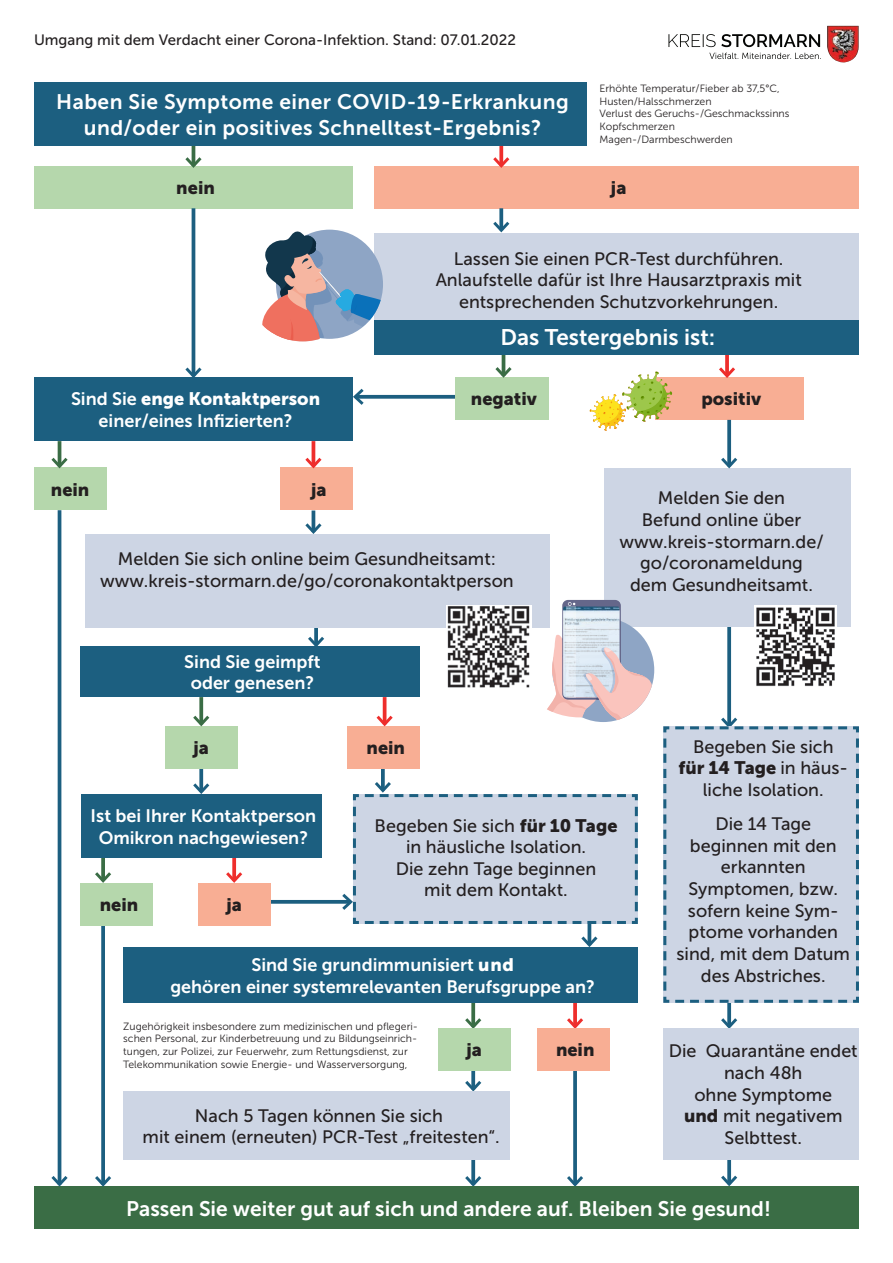
<style>
.page{position:relative;width:893px;height:1263px;background:#fff}
.page>*{position:absolute;margin:0;border:0;box-sizing:border-box;transform-origin:0 0}
.t1{font:22.5px "Museo Sans 700";color:#fff}
.t2{font:21px/25.2px "Museo Sans 700";letter-spacing:.02em;color:#fff;text-align:center}
.t3{font:21px "Museo Sans 700";color:#fff}
.t4{font:18px/21.6px "Museo Sans 500";color:#231f20;text-align:center}
.t5{font:18px/21.6px "Museo Sans 700";color:#fff;text-align:center}
.t6{font:18px "Museo Sans 900";color:#231f20}
.t7{font:18px "Museo Sans 900";color:#fff}
.t8{font:15px "Museo Sans 500";color:#231f20}
.t9{font:10.5px/12.6px "Museo Sans 300";color:#231f20}
.s1{font-family:"Museo Sans 700"}
.s2{font-family:"Museo Sans 900"}
.s3{font-family:"Museo Sans 500"}
</style>
<div class="page">
<svg style="left:727px;top:626px;width:4px;height:88px"></svg>
<svg style="left:727px;top:1160px;width:4px;height:12px"></svg>
<svg style="left:721px;top:1172px;width:17px;height:14px"></svg>
<svg style="left:727px;top:1004px;width:4px;height:11px"></svg>
<svg style="left:721px;top:1015px;width:17px;height:13px"></svg>
<svg style="left:314px;top:628px;width:4px;height:6px"></svg>
<svg style="left:308px;top:634px;width:16px;height:12px"></svg>
<div style="left:281px;top:468px;width:72px;height:42px;background:#f8ae94"></div>
<hr style="left:312px;top:441px;width:3px;height:25px;background:#ee2e2c">
<svg style="left:302px;top:455px;width:23px;height:14px"></svg>
<hr style="left:312px;top:510px;width:3px;height:22px;background:#1c5f80">
<svg style="left:302px;top:520px;width:23px;height:15px"></svg>
<svg style="left:471px;top:1003px;width:4px;height:12px"></svg>
<svg style="left:465px;top:1015px;width:17px;height:13px"></svg>
<svg style="left:573px;top:1003px;width:4px;height:12px"></svg>
<svg style="left:567px;top:1015px;width:16px;height:13px"></svg>
<hr style="left:588px;top:923px;width:3px;height:22px;background:#1c5f80">
<svg style="left:581px;top:933px;width:17px;height:14px"></svg>
<svg style="left:573px;top:1070px;width:4px;height:103px"></svg>
<svg style="left:567px;top:1173px;width:16px;height:13px"></svg>
<svg style="left:471px;top:1160px;width:4px;height:13px"></svg>
<svg style="left:465px;top:1173px;width:17px;height:13px"></svg>
<svg style="left:471px;top:1070px;width:4px;height:8px"></svg>
<svg style="left:462px;top:1078px;width:22px;height:14px"></svg>
<svg style="left:367px;top:395px;width:88px;height:4px"></svg>
<svg style="left:353px;top:388px;width:14px;height:17px"></svg>
<svg style="left:381px;top:768px;width:4px;height:11px"></svg>
<svg style="left:199px;top:768px;width:4px;height:12px"></svg>
<svg style="left:193px;top:780px;width:17px;height:14px"></svg>
<svg style="left:270px;top:900px;width:69px;height:4px"></svg>
<div style="left:123px;top:1092px;width:387px;height:68px;background:#cdd5e4"></div>
<div style="left:663px;top:1028px;width:196px;height:132px;background:#cdd5e4"></div>
<div style="left:34px;top:82px;width:553px;height:64px;background:#1c5f80"></div>
<div style="left:34px;top:377px;width:319px;height:64px;background:#1c5f80"></div>
<div style="left:374px;top:233px;width:485px;height:115px;background:#cdd5e4"></div>
<div style="left:604px;top:468px;width:246px;height:158px;background:#cdd5e4"></div>
<div style="left:85px;top:535px;width:465px;height:93px;background:#cdd5e4"></div>
<div style="left:455px;top:377px;width:94px;height:43px;background:#b5d7ac"></div>
<div style="left:655px;top:377px;width:149px;height:43px;background:#f8ae94"></div>
<div style="left:34px;top:1186px;width:825px;height:43px;background:#3a6d45"></div>
<svg style="left:339px;top:779px;width:299px;height:146px;background:#cdd6e4"></svg>
<svg style="left:721px;top:714px;width:17px;height:11px"></svg>
<div style="left:663px;top:725px;width:196px;height:279px;background:#cdd5e4"></div>
<div style="left:374px;top:166px;width:485px;height:42px;background:#f8ae94"></div>
<div style="left:348px;top:726px;width:72px;height:42px;background:#f8ae94"></div>
<div style="left:537px;top:1028px;width:72px;height:42px;background:#f8ae94"></div>
<div style="left:34px;top:166px;width:319px;height:42px;background:#b5d7ac"></div>
<div style="left:34px;top:468px;width:72px;height:42px;background:#b5d7ac"></div>
<div style="left:165px;top:726px;width:72px;height:42px;background:#b5d7ac"></div>
<div style="left:198px;top:883px;width:72px;height:43px;background:#f8ae94"></div>
<div style="left:438px;top:1028px;width:72px;height:42px;background:#b5d7ac"></div>
<div style="left:81px;top:646px;width:339px;height:51px;background:#1c5f80"></div>
<div style="left:123px;top:947px;width:515px;height:56px;background:#1c5f80"></div>
<svg style="left:262px;top:229px;width:121px;height:112px"></svg>
<img style="left:827px;top:26px;width:32px;height:36px">
<svg style="left:668px;top:34px;width:152px;height:13px"></svg>
<svg style="left:709px;top:53px;width:112px;height:6px"></svg>
<svg style="left:590px;top:371px;width:82px;height:60px"></svg>
<hr style="left:192px;top:146px;width:3px;height:20px;background:#3a6d45">
<svg style="left:185px;top:154px;width:17px;height:14px"></svg>
<hr style="left:58px;top:441px;width:3px;height:25px;background:#3a6d45">
<svg style="left:48px;top:455px;width:23px;height:14px"></svg>
<svg style="left:199px;top:697px;width:4px;height:15px"></svg>
<svg style="left:193px;top:712px;width:17px;height:15px"></svg>
<svg style="left:101px;top:858px;width:4px;height:11px"></svg>
<svg style="left:95px;top:869px;width:16px;height:14px"></svg>
<hr style="left:502px;top:354px;width:3px;height:22px;background:#3a6d45">
<svg style="left:495px;top:364px;width:17px;height:14px"></svg>
<hr style="left:192px;top:208px;width:3px;height:168px;background:#1c5f80">
<svg style="left:185px;top:364px;width:17px;height:13px"></svg>
<hr style="left:58px;top:510px;width:3px;height:674px;background:#1c5f80">
<svg style="left:51px;top:1173px;width:17px;height:14px"></svg>
<svg style="left:499px;top:146px;width:4px;height:8px"></svg>
<svg style="left:493px;top:154px;width:17px;height:14px"></svg>
<hr style="left:383px;top:697px;width:3px;height:27px;background:#ee2e2c">
<svg style="left:376px;top:712px;width:17px;height:15px"></svg>
<svg style="left:232px;top:858px;width:4px;height:11px"></svg>
<svg style="left:226px;top:869px;width:17px;height:14px"></svg>
<svg style="left:725px;top:354px;width:4px;height:10px"></svg>
<svg style="left:719px;top:364px;width:16px;height:14px"></svg>
<svg style="left:499px;top:208px;width:4px;height:11px"></svg>
<svg style="left:493px;top:219px;width:17px;height:14px"></svg>
<svg style="left:101px;top:926px;width:4px;height:247px"></svg>
<svg style="left:95px;top:1173px;width:16px;height:14px"></svg>
<svg style="left:727px;top:420px;width:4px;height:35px"></svg>
<svg style="left:721px;top:455px;width:17px;height:14px"></svg>
<div style="left:374px;top:320px;width:485px;height:34px;background:#1c5f80"></div>
<svg style="left:547px;top:600px;width:107px;height:122px"></svg>
<img style="left:754px;top:606px;width:82px;height:81px">
<img style="left:446px;top:606px;width:86px;height:82px">
<div style="left:81px;top:794px;width:241px;height:64px;background:#1c5f80"></div>
<div style="left:81px;top:883px;width:72px;height:43px;background:#b5d7ac"></div>
<p class="t8" style="left:34px;top:32px;width:484px">Umgang mit dem Verdacht einer Corona-Infektion. Stand: 07.01.2022</p>
<p class="t2" style="left:56px;top:89px;width:514px">Haben Sie Symptome einer COVID-19-Erkrankung und/oder ein positives Schnelltest-Ergebnis?</p>
<p class="t6" style="left:176px;top:177px;width:40px">nein</p>
<p class="t9" style="left:600px;top:82px;width:191px">Erhöhte Temperatur/Fieber ab 37,5°C,<br>Husten/Halsschmerzen<br>Verlust des Geruchs-/Geschmackssinns<br>Kopfschmerzen<br>Magen-/Darmbeschwerden</p>
<p class="t6" style="left:611px;top:177px;width:17px">ja</p>
<p class="t4" style="left:436px;top:248px;width:368px">Lassen Sie einen PCR-Test durchführen.<br>Anlaufstelle dafür ist Ihre Hausarztpraxis mit entsprechenden Schutzvorkehrungen.</p>
<p class="t7" style="left:71px;top:389px;width:251px"><span class="s1">Sind Sie</span> enge Kontaktperson</p>
<p class="t5" style="left:99px;top:410px;width:196px">einer/eines Infizierten?</p>
<p class="t1" style="left:500px;top:325px;width:216px">Das Testergebnis ist:</p>
<p class="t6" style="left:471px;top:389px;width:67px">negativ</p>
<p class="t6" style="left:701px;top:389px;width:61px">positiv</p>
<p class="t6" style="left:51px;top:479px;width:40px">nein</p>
<p class="t6" style="left:311px;top:479px;width:17px">ja</p>
<p class="t4" style="left:100px;top:548px;width:415px">Melden Sie sich online beim Gesundheitsamt: www.kreis-stormarn.de/go/coronakontaktperson</p>
<p class="t5" style="left:184px;top:651px;width:138px">Sind Sie geimpft oder genesen?</p>
<p class="t4" style="left:619px;top:487px;width:206px">Melden Sie den<br>Befund online über www.kreis-stormarn.de/ go/coronameldung dem Gesundheitsamt.</p>
<p class="t6" style="left:194px;top:737px;width:17px">ja</p>
<p class="t5" style="left:91px;top:805px;width:227px">Ist bei Ihrer Kontaktperson<br>Omikron nachgewiesen?</p>
<p class="t6" style="left:100px;top:895px;width:40px">nein</p>
<p class="t6" style="left:226px;top:895px;width:17px">ja</p>
<p class="t6" style="left:367px;top:737px;width:40px">nein</p>
<p class="t4" style="left:375px;top:815px;width:244px">Begeben Sie sich <span class="s2">für 10 Tage </span>in häusliche Isolation.<br>Die zehn Tage beginnen<br>mit dem Kontakt.</p>
<p class="t5" style="left:170px;top:954px;width:426px">Sind Sie grundimmunisiert <span class="s2">und<br></span>gehören einer systemrelevanten Berufsgruppe an?</p>
<p class="t9" style="left:123px;top:1020px;width:296px">Zugehörigkeit insbesondere zum medizinischen und pflegeri&shy;schen Personal, zur Kinderbetreuung und zu Bildungseinrich&shy;tungen, zur Polizei, zur Feuerwehr, zum Rettungsdienst, zur Telekommunikation sowie Energie- und Wasserversorgung,</p>
<p class="t6" style="left:466px;top:1039px;width:17px">ja</p>
<p class="t4" style="left:143px;top:1105px;width:359px">Nach 5 Tagen können Sie sich<br>mit einem (erneuten) PCR-Test „freitesten“.</p>
<p class="t6" style="left:556px;top:1039px;width:40px">nein</p>
<p class="t4" style="left:693px;top:736px;width:142px">Begeben Sie sich</p>
<p class="t6" style="left:678px;top:758px;width:171px">für 14 Tage <span class="s3">in häus-</span></p>
<p class="t4" style="left:703px;top:773px;width:122px;line-height:34.3px">liche Isolation.<br>Die 14 Tage</p>
<p class="t4" style="left:676px;top:835px;width:175px">beginnen mit den erkannten<br>Symptomen, bzw. sofern keine Sym&shy;ptome vorhanden sind, mit dem Datum des Abstriches.</p>
<p class="t4" style="left:669px;top:1040px;width:190px">Die Quarantäne endet nach 48h<br>ohne Symptome<br><span class="s2">und</span> mit negativem<br>Selbttest.</p>
<p class="t3" style="left:126px;top:1196px;width:646px">Passen Sie weiter gut auf sich und andere auf. Bleiben Sie gesund!</p>
</div>
